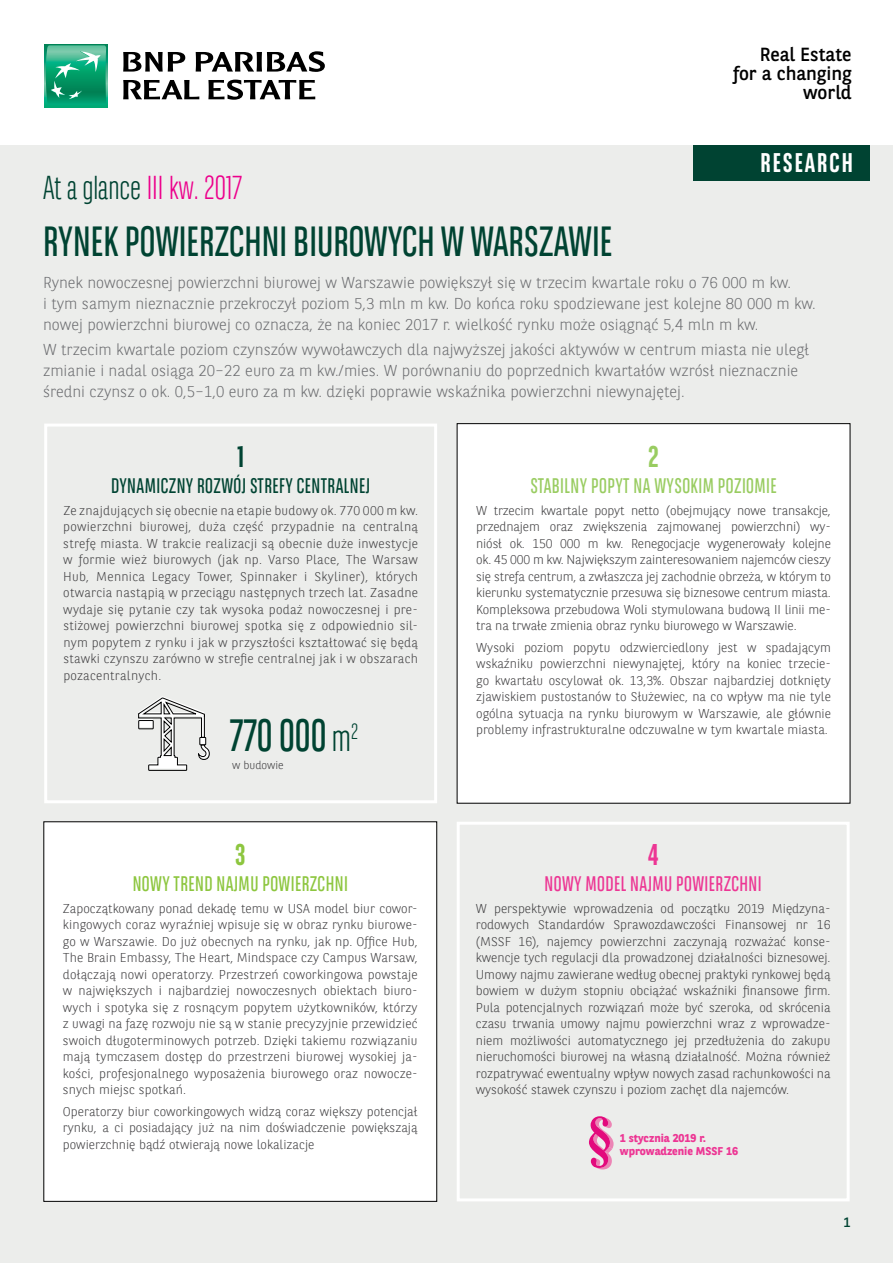
<style>
.page{position:relative;width:893px;height:1263px;background:#fff}
.page>*{position:absolute;margin:0;border:0;box-sizing:border-box;transform-origin:0 0}
.t1{font:45px "BNPP Sans Condensed";color:#004332}
.t2{font:42px "BNPP Sans Condensed";color:#004332}
.t3{font:300 33px "BNPP Sans Condensed";color:#ec008c}
.t4{font:700 30px "BNPP Sans Condensed";color:#004332}
.t5{font:700 30px "BNPP Sans Condensed";color:#8dc63f}
.t6{font:700 30px "BNPP Sans Condensed";color:#99cc61}
.t7{font:700 30px "BNPP Sans Condensed";color:#ed3694}
.t8{font:700 27px "BNPP Sans Condensed";letter-spacing:.07em;color:#fff}
.t9{font:21px "BNPP Sans Condensed";letter-spacing:.02em;color:#004332}
.t10{font:21px "BNPP Sans Condensed";letter-spacing:.02em;color:#99cc61}
.t11{font:21px "BNPP Sans Condensed";letter-spacing:.02em;color:#8dc63f}
.t12{font:21px "BNPP Sans Condensed";letter-spacing:.02em;color:#ed3694}
.t13{font:19.05px/19px "BNPP Sans";color:#000;text-align:right}
.t14{font:300 15.75px/21px "BNPP Sans";color:#6d6e71}
.t15{font:13.5px "BNPP Sans";color:#004332}
.t16{font:300 12.9px/16.5px "BNPP Sans";color:#414042;text-align:justify}
.t17{font:700 11.25px/12.8px "BNPP Sans";color:#ed3694}
.t18{font:300 11.25px "BNPP Sans";color:#414042}
.s1{color:#004332}
.s2{font-weight:300;font-size:37.5px}
</style>
<div class="page">
<div style="left:0;top:145px;width:893px;height:1118px;background:#ecedeb"></div>
<div style="left:45px;top:44px;width:62px;height:63px;background:#00ab7a"></div>
<svg style="left:46px;top:45px;width:60px;height:57px"></svg>
<svg style="left:123px;top:52px;width:62px;height:20px"></svg>
<svg style="left:196px;top:51px;width:129px;height:21px"></svg>
<svg style="left:123px;top:80px;width:76px;height:19px"></svg>
<svg style="left:208px;top:80px;width:107px;height:20px"></svg>
<div style="left:693px;top:145px;width:177px;height:36px;background:#004332"></div>
<div style="left:44px;top:822px;width:393px;height:379px;background:#fff"></div>
<div style="left:457px;top:424px;width:393px;height:379px;background:#fff"></div>
<div style="left:457px;top:822px;width:393px;height:379px;border:3px solid #fff"></div>
<div style="left:44px;top:424px;width:393px;height:379px;border:3px solid #fff"></div>
<svg style="left:138px;top:696px;width:72px;height:75px"></svg>
<div style="left:200px;top:737px;width:6px;height:8px;border:1px solid #000"></div>
<svg style="left:589px;top:1116px;width:25px;height:53px"></svg>
<h3 class="t13" style="left:733px;top:44px;width:120px">Real Estate for a changing world</h3>
<h3 class="t3" style="left:43px;top:167px;width:200px"><span class="s1">At a glance</span> III kw. 2017</h3>
<h2 class="t2" style="left:43px;top:215px;width:571px">RYNEK POWIERZCHNI BIUROWYCH W WARSZAWIE</h2>
<h3 class="t8" style="left:761px;top:146px;width:94px">RESEARCH</h3>
<p class="t14" style="left:43px;top:271px;width:774px">Rynek nowoczesnej powierzchni biurowej w Warszawie powiększył się w trzecim kwartale roku o 76 000 m kw.<br>i tym samym nieznacznie przekroczył poziom 5,3 mln m kw. Do końca roku spodziewane jest kolejne 80 000 m kw. nowej powierzchni biurowej co oznacza, że na koniec 2017 r. wielkość rynku może osiągnąć 5,4 mln m kw.</p>
<p class="t14" style="left:43px;top:338px;width:768px">W trzecim kwartale poziom czynszów wywoławczych dla najwyższej jakości aktywów w centrum miasta nie uległ zmianie i nadal osiąga 20–22 euro za m kw./mies. W porównaniu do poprzednich kwartałów wzrósł nieznacznie średni czynsz o ok. 0,5–1,0 euro za m kw. dzięki poprawie wskaźnika powierzchni niewynajętej.</p>
<h3 class="t4" style="left:237px;top:439px;width:8px">1</h3>
<h3 class="t9" style="left:111px;top:473px;width:261px">DYNAMICZNY ROZWÓJ STREFY CENTRALNEJ</h3>
<p class="t16" style="left:63px;top:501px;width:356px">Ze znajdujących się obecnie na etapie budowy ok. 770 000 m kw. powierzchni biurowej, duża część przypadnie na centralną strefę miasta. W trakcie realizacji są obecnie duże inwestycje w formie wież biurowych (jak np. Varso Place, The Warsaw Hub, Mennica Legacy Tower, Spinnaker i Skyliner), których otwarcia nastąpią w przeciągu następnych trzech lat. Zasadne wydaje się pytanie czy tak wysoka podaż nowoczesnej i pre&shy;stiżowej powierzchni biurowej spotka się z odpowiednio sil&shy;nym popytem z rynku i jak w przyszłości kształtować się będą stawki czynszu zarówno w strefie centralnej jak i w obszarach pozacentralnych.</p>
<h1 class="t1" style="left:230px;top:708px;width:130px">770 000 <span class="s2">m</span><sup>2</sup></h1>
<p class="t18" style="left:232px;top:757px;width:53px">w budowie</p>
<h3 class="t5" style="left:235px;top:837px;width:12px">3</h3>
<h3 class="t11" style="left:133px;top:871px;width:217px">NOWY TREND NAJMU POWIERZCHNI</h3>
<p class="t16" style="left:63px;top:899px;width:356px">Zapoczątkowany ponad dekadę temu w USA model biur cowor&shy;kingowych coraz wyraźniej wpisuje się w obraz rynku biurowe&shy;go w Warszawie. Do już obecnych na rynku, jak np. Office Hub, The Brain Embassy, The Heart, Mindspace czy Campus Warsaw, dołączają nowi operatorzy. Przestrzeń coworkingowa powstaje w największych i najbardziej nowoczesnych obiektach biuro&shy;wych i spotyka się z rosnącym popytem użytkowników, którzy z uwagi na fazę rozwoju nie są w stanie precyzyjnie przewidzieć swoich długoterminowych potrzeb. Dzięki takiemu rozwiązaniu mają tymczasem dostęp do przestrzeni biurowej wysokiej ja&shy;kości, profesjonalnego wyposażenia biurowego oraz nowocze&shy;snych miejsc spotkań.</p>
<p class="t16" style="left:63px;top:1102px;width:356px">Operatorzy biur coworkingowych widzą coraz większy potencjał rynku, a ci posiadający już na nim doświadczenie powiększają powierzchnię bądź otwierają nowe lokalizacje</p>
<h3 class="t6" style="left:648px;top:439px;width:12px">2</h3>
<h3 class="t10" style="left:530px;top:473px;width:248px">STABILNY POPYT NA WYSOKIM POZIOMIE</h3>
<p class="t16" style="left:476px;top:501px;width:356px">W trzecim kwartale popyt netto (obejmujący nowe transakcje, przednajem oraz zwiększenia zajmowanej powierzchni) wy&shy;niósł ok. 150 000 m kw. Renegocjacje wygenerowały kolejne ok. 45 000 m kw. Największym zainteresowaniem najemców cieszy się strefa centrum, a zwłaszcza jej zachodnie obrzeża, w którym to kierunku systematycznie przesuwa się biznesowe centrum miasta.<br>Kompleksowa przebudowa Woli stymulowana budową II linii me&shy;tra na trwałe zmienia obraz rynku biurowego w Warszawie.</p>
<p class="t16" style="left:476px;top:638px;width:356px">Wysoki poziom popytu odzwierciedlony jest w spadającym wskaźniku powierzchni niewynajętej, który na koniec trzecie&shy;go kwartału oscylował ok. 13,3%. Obszar najbardziej dotknięty zjawiskiem pustostanów to Służewiec, na co wpływ ma nie tyle ogólna sytuacja na rynku biurowym w Warszawie, ale głównie problemy infrastrukturalne odczuwalne w tym kwartale miasta.</p>
<h3 class="t7" style="left:648px;top:837px;width:12px">4</h3>
<h3 class="t12" style="left:545px;top:871px;width:219px">NOWY MODEL NAJMU POWIERZCHNI</h3>
<p class="t16" style="left:476px;top:899px;width:356px">W perspektywie wprowadzenia od początku 2019 Międzyna&shy;rodowych Standardów Sprawozdawczości Finansowej nr 16 (MSSF 16), najemcy powierzchni zaczynają rozważać konse&shy;kwencje tych regulacji dla prowadzonej działalności biznesowej.<br>Umowy najmu zawierane według obecnej praktyki rynkowej będą bowiem w dużym stopniu obciążać wskaźniki finansowe firm.<br>Pula potencjalnych rozwiązań może być szeroka, od skrócenia czasu trwania umowy najmu powierzchni wraz z wprowadze&shy;niem możliwości automatycznego jej przedłużenia do zakupu nieruchomości biurowej na własną działalność. Można również rozpatrywać ewentualny wpływ nowych zasad rachunkowości na wysokość stawek czynszu i poziom zachęt dla najemców.</p>
<p class="t17" style="left:620px;top:1131px;width:120px">1 stycznia 2019 r. wprowadzenie MSSF 16</p>
<p class="t15" style="left:844px;top:1213px;width:9px">1</p>
</div>
